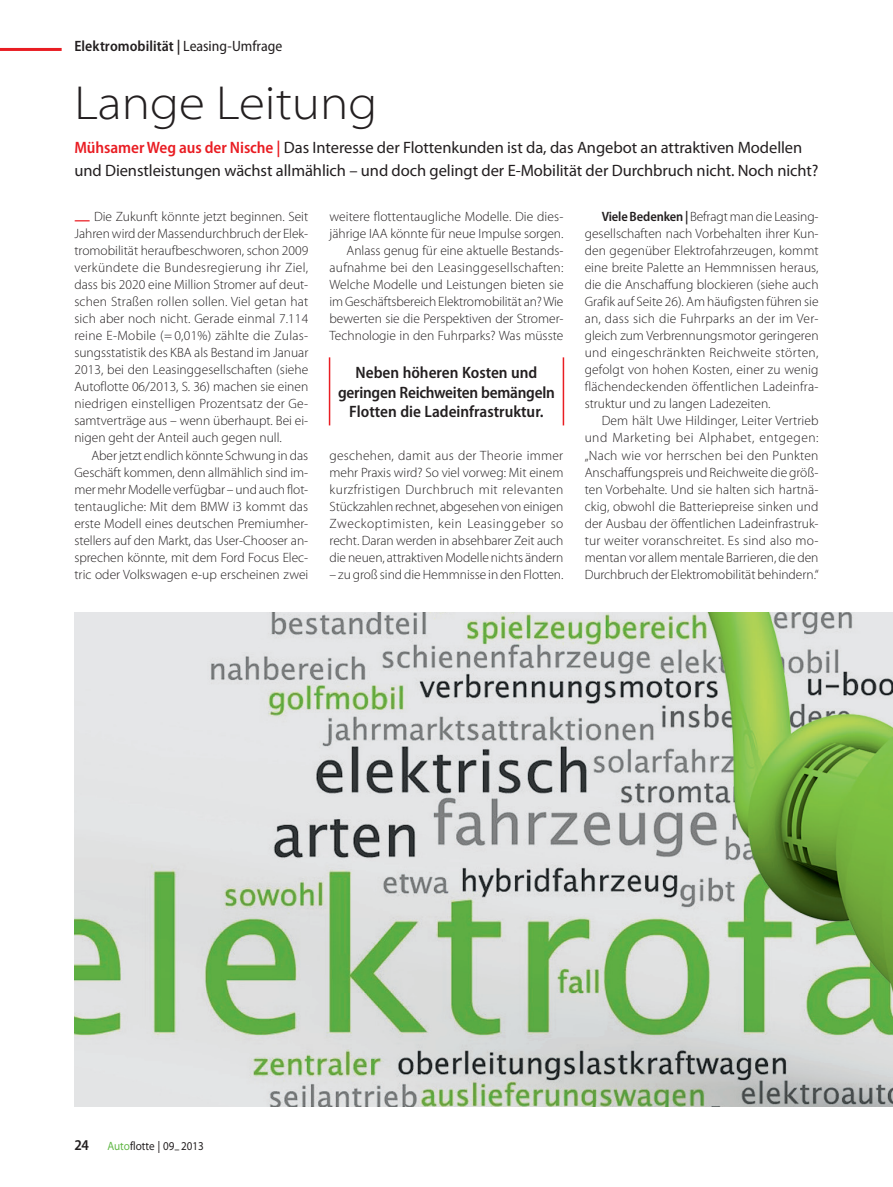
<style>
.page{position:relative;width:893px;height:1187px;background:#fff}
.page>*{position:absolute;margin:0;border:0;box-sizing:border-box;transform-origin:0 0}
.Titel_1{font:300 semi-expanded 48px "Myriad Pro";color:#231f20}
.Vorspann{font:16.5px/22.5px "Myriad Pro";letter-spacing:-.005em;color:#231f20}
.Insert_neu{font:600 semi-condensed 16.5px/19.5px "Myriad Pro";color:#231f20;text-align:center}
.Rubrik{font:600 semi-condensed 15px "Myriad Pro";letter-spacing:.005em;color:#231f20}
.Grundtext_Einzug{font:300 13.5px/17px "Myriad Pro";letter-spacing:-.005em;color:#231f20;text-align:justify}
.Grundtext_Initial_Gr{font:300 13.5px/17px "Myriad Pro";color:#231f20;text-align:justify}
.Pagina{font:semi-expanded 12px "Myriad Pro";color:#231f20;scale:.85 1}
.s1{font-weight:400}
.s2{font-weight:600;font-stretch:semi-condensed;color:#e91d23}
.s3{font-weight:600;font-size:15.75px;color:#e91d23}
.s4{font-weight:600;font-stretch:semi-condensed}
.s5{font-weight:600;font-stretch:semi-condensed;font-size:15px}
.s6{color:#60b745}
</style>
<div class="page">
<hr style="left:329px;top:357px;width:1px;height:68px;background:#e91d23">
<hr style="left:563px;top:357px;width:1px;height:68px;background:#e91d23">
<img style="left:74px;top:612px;width:819px;height:494px">
<hr style="left:0;top:48px;width:62px;height:3px;background:#e91d23">
<p class="Rubrik" style="left:74px;top:38px;width:210px">Elektromobilität | <span class="s1">Leasing-Umfrage</span></p>
<p class="Titel_1" style="left:74px;top:76px;width:304px">Lange Leitung</p>
<p class="Vorspann" style="left:74px;top:136px;width:746px"><span class="s2">Mühsamer Weg aus der Nische |</span> Das Interesse der Flottenkunden ist da, das Angebot an attraktiven Modellen und Dienstleistungen wächst allmählich – und doch gelingt der E-Mobilität der Durchbruch nicht. Noch nicht?</p>
<p class="Grundtext_Initial_Gr" style="left:74px;top:208px;width:235px"><span class="s3">—</span> Die Zukunft könnte jetzt beginnen. Seit Jahren wird der Massendurchbruch der Elek&shy;tromobilität heraufbeschworen, schon 2009 verkündete die Bundesregierung ihr Ziel, dass bis 2020 eine Million Stromer auf deut&shy;schen Straßen rollen sollen. Viel getan hat sich aber noch nicht. Gerade einmal 7.114 reine E-Mobile (= 0,01%) zählte die Zulas&shy;sungsstatistik des KBA als Bestand im Januar 2013, bei den Leasinggesellschaften (siehe Autoflotte 06/2013, S. 36) machen sie einen niedrigen einstelligen Prozentsatz der Ge&shy;samtverträge aus – wenn überhaupt. Bei ei&shy;nigen geht der Anteil auch gegen null.</p>
<p class="Grundtext_Einzug" style="left:74px;top:446px;width:235px;text-indent:17px">Aber jetzt endlich könnte Schwung in das Geschäft kommen, denn allmählich sind im&shy;mer mehr Modelle verfügbar – und auch flot&shy;tentaugliche: Mit dem BMW i3 kommt das erste Modell eines deutschen Premiumher&shy;stellers auf den Markt, das User-Chooser an&shy;sprechen könnte, mit dem Ford Focus Elec&shy;tric oder Volkswagen e-up erscheinen zwei</p>
<p class="Grundtext_Einzug" style="left:585px;top:208px;width:235px;text-indent:17px"><span class="s4">Viele Bedenken |</span> Befragt man die Leasing&shy;gesellschaften nach Vorbehalten ihrer Kun&shy;den gegenüber Elektrofahrzeugen, kommt eine breite Palette an Hemmnissen heraus, die die Anschaffung blockieren (siehe auch Grafik auf Seite 26). Am häufigsten führen sie an, dass sich die Fuhrparks an der im Ver&shy;gleich zum Verbrennungsmotor geringeren und eingeschränkten Reichweite störten, gefolgt von hohen Kosten, einer zu wenig flächendeckenden öffentlichen Ladeinfra&shy;struktur und zu langen Ladezeiten.</p>
<p class="Grundtext_Einzug" style="left:585px;top:412px;width:236px;text-indent:17px">Dem hält Uwe Hildinger, Leiter Vertrieb und Marketing bei Alphabet, entgegen: „Nach wie vor herrschen bei den Punkten Anschaffungspreis und Reichweite die größ&shy;ten Vorbehalte. Und sie halten sich hartnä&shy;ckig, obwohl die Batteriepreise sinken und der Ausbau der öffentlichen Ladeinfrastruk&shy;tur weiter voranschreitet. Es sind also mo&shy;mentan vor allem mentale Barrieren, die den Durchbruch der Elektromobilität behindern.“</p>
<p class="Grundtext_Einzug" style="left:330px;top:208px;width:235px">weitere flottentaugliche Modelle. Die dies&shy;jährige IAA könnte für neue Impulse sorgen.</p>
<p class="Grundtext_Einzug" style="left:330px;top:242px;width:236px;text-indent:17px">Anlass genug für eine aktuelle Bestands&shy;aufnahme bei den Leasinggesellschaften:<br>Welche Modelle und Leistungen bieten sie im Geschäftsbereich Elektromobilität an? Wie bewerten sie die Perspektiven der Stromer-Technologie in den Fuhrparks? Was müsste</p>
<p class="Insert_neu" style="left:338px;top:363px;width:218px">Neben höheren Kosten und geringen Reichweiten bemängeln<br>Flotten die Ladeinfrastruktur.</p>
<p class="Grundtext_Einzug" style="left:330px;top:446px;width:235px">geschehen, damit aus der Theorie immer mehr Praxis wird? So viel vorweg: Mit einem kurzfristigen Durchbruch mit relevanten Stückzahlen rechnet, abgesehen von einigen Zweckoptimisten, kein Leasinggeber so recht. Daran werden in absehbarer Zeit auch die neuen, attraktiven Modelle nichts ändern</p>
<p class="Grundtext_Einzug" style="left:330px;top:566px;width:235px">– zu groß sind die Hemmnisse in den Flotten.</p>
<p class="Pagina" style="left:74px;top:1139px;width:154px"><span class="s5">24</span> <span class="s6">Auto</span>flotte | 09–2013</p>
</div>
